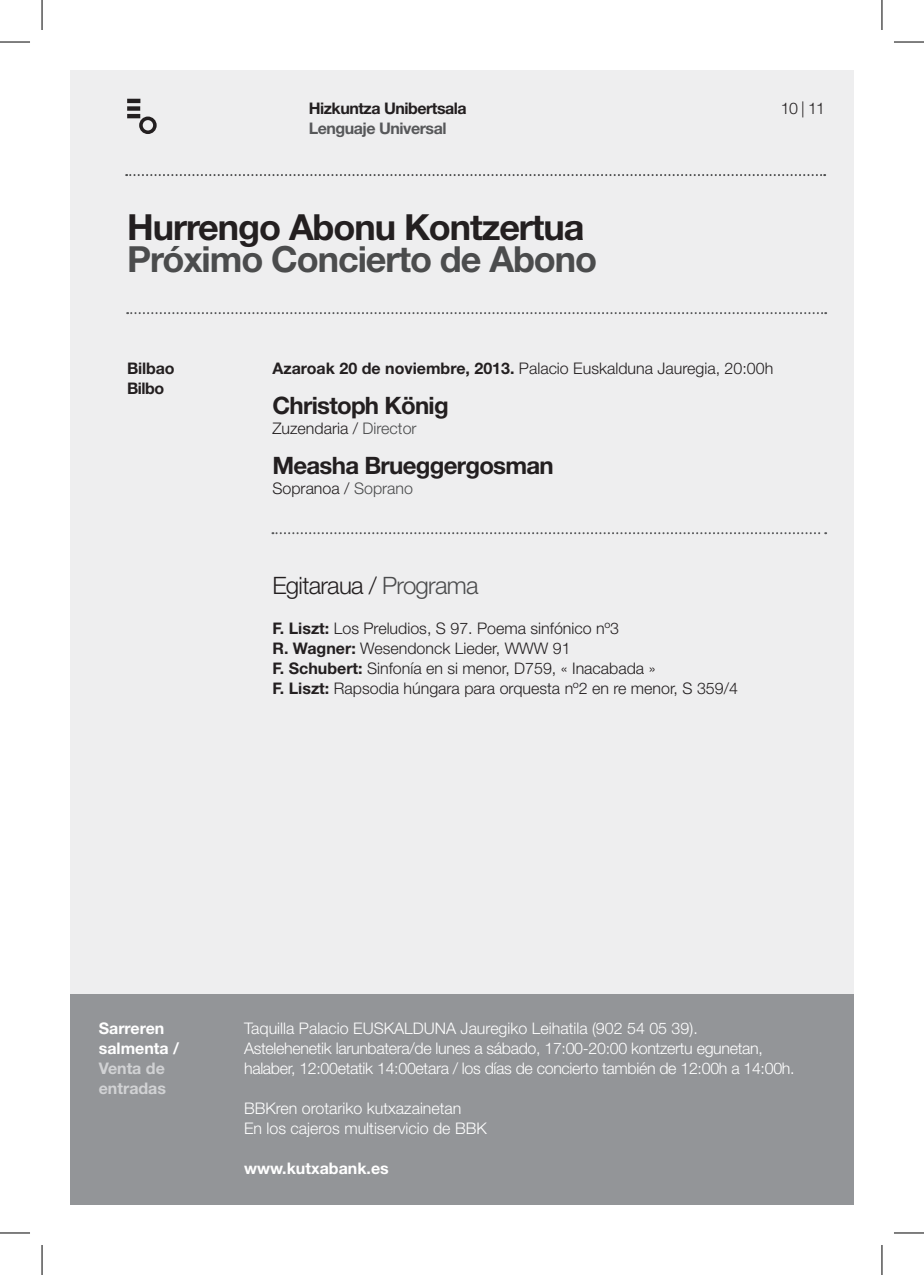
<style>
.page{position:relative;width:924px;height:1275px;background:#fff}
.page>*{position:absolute;margin:0;border:0;box-sizing:border-box;transform-origin:0 0}
.t1{font:700 36px "Helvetica Neue LT Std";letter-spacing:-.03em;color:#231f20}
.t2{font:700 36px "Helvetica Neue LT Std";letter-spacing:-.03em;color:#4b4c4d}
.t3{font:700 24px "Helvetica Neue LT Std";letter-spacing:-.03em;color:#231f20}
.t4{font:300 24px "Helvetica Neue LT Std";letter-spacing:-.03em;color:#231f20}
.t5{font:300 16px/20px "Helvetica Neue LT Std";color:#231f20}
.t6{font:300 16px/20px "Helvetica Neue LT Std";letter-spacing:-.02em;color:#fff}
.t7{font:300 16px/20px "Helvetica Neue LT Std";color:#fff}
.t8{font:700 16px/20px "Helvetica Neue LT Std";color:#fff}
.t9{font:700 16px "Helvetica Neue LT Std";letter-spacing:-.03em;color:#231f20}
.t10{font:700 16px "Helvetica Neue LT Std";letter-spacing:-.03em;color:#57585a}
.t11{font:700 16px/20px "Helvetica Neue LT Std";color:#d1d2d4}
.t12{font:700 16px/20px "Helvetica Neue LT Std";letter-spacing:-.01em;color:#231f20}
.s1{font-weight:700}
.s2{color:#4b4c4d}
</style>
<div class="page">
<div style="left:70px;top:70px;width:783px;height:1134px;background:#eeeeef"></div>
<svg style="left:126px;top:174px;width:698px;height:2px"></svg>
<svg style="left:127px;top:99px;width:30px;height:35px"></svg>
<svg style="left:127px;top:312px;width:698px;height:2px"></svg>
<svg style="left:272px;top:532px;width:553px;height:2px"></svg>
<div style="left:70px;top:994px;width:783px;height:210px;background:#939598"></div>
<hr style="left:0;top:42px;width:30px;height:1px;background:#000">
<hr style="left:893px;top:42px;width:30px;height:1px;background:#000">
<hr style="left:0;top:1232px;width:30px;height:1px;background:#000">
<hr style="left:893px;top:1232px;width:30px;height:1px;background:#000">
<hr style="left:42px;top:0;width:1px;height:30px;background:#000">
<hr style="left:42px;top:1245px;width:1px;height:30px;background:#000">
<hr style="left:881px;top:0;width:1px;height:30px;background:#000">
<hr style="left:881px;top:1245px;width:1px;height:30px;background:#000">
<p class="t9" style="left:308px;top:98px;width:159px">Hizkuntza Unibertsala</p>
<p class="t10" style="left:308px;top:118px;width:139px">Lenguaje Universal</p>
<h1 class="t1" style="left:127px;top:205px;width:458px">Hurrengo Abonu Kontzertua</h1>
<h1 class="t2" style="left:127px;top:237px;width:471px">Próximo Concierto de Abono</h1>
<p class="t5" style="left:780px;top:98px;width:46px">10 | 11</p>
<p class="t12" style="left:127px;top:358px;width:49px">Bilbao<br>Bilbo</p>
<p class="t5" style="left:272px;top:358px;width:502px"><span class="s1">Azaroak 20 de noviembre, 2013.</span> Palacio Euskalduna Jauregia, 20:00h</p>
<h2 class="t3" style="left:272px;top:391px;width:178px">Christoph König</h2>
<p class="t5" style="left:272px;top:418px;width:146px">Zuzendaria / <span class="s2">Director</span></p>
<h2 class="t3" style="left:272px;top:451px;width:283px">Measha Brueggergosman</h2>
<p class="t5" style="left:272px;top:478px;width:142px">Sopranoa / <span class="s2">Soprano</span></p>
<h2 class="t4" style="left:272px;top:571px;width:207px">Egitaraua / <span class="s2">Programa</span></h2>
<p class="t5" style="left:272px;top:618px;width:467px"><span class="s1">F. Liszt:</span> Los Preludios, S 97. Poema sinfónico nº3<br><span class="s1">R. Wagner:</span> Wesendonck Lieder, WWW 91<br><span class="s1">F. Schubert:</span> Sinfonía en si menor, D759, « Inacabada »<br><span class="s1">F. Liszt:</span> Rapsodia húngara para orquesta nº2 en re menor, S 359/4</p>
<p class="t8" style="left:99px;top:1018px;width:82px">Sarreren salmenta /</p>
<p class="t11" style="left:99px;top:1058px;width:69px">Venta de entradas</p>
<p class="t6" style="left:244px;top:1018px;width:552px">Taquilla Palacio EUSKALDUNA Jauregiko Leihatila (902 54 05 39).<br>Astelehenetik larunbatera/de lunes a sábado, 17:00-20:00 kontzertu egunetan, halaber, 12:00etatik 14:00etara / los días de concierto también de 12:00h a 14:00h.</p>
<p class="t7" style="left:244px;top:1098px;width:244px">BBKren orotariko kutxazainetan<br>En los cajeros multiservicio de BBK</p>
<p class="t8" style="left:244px;top:1158px;width:146px">www.kutxabank.es</p>
</div>
